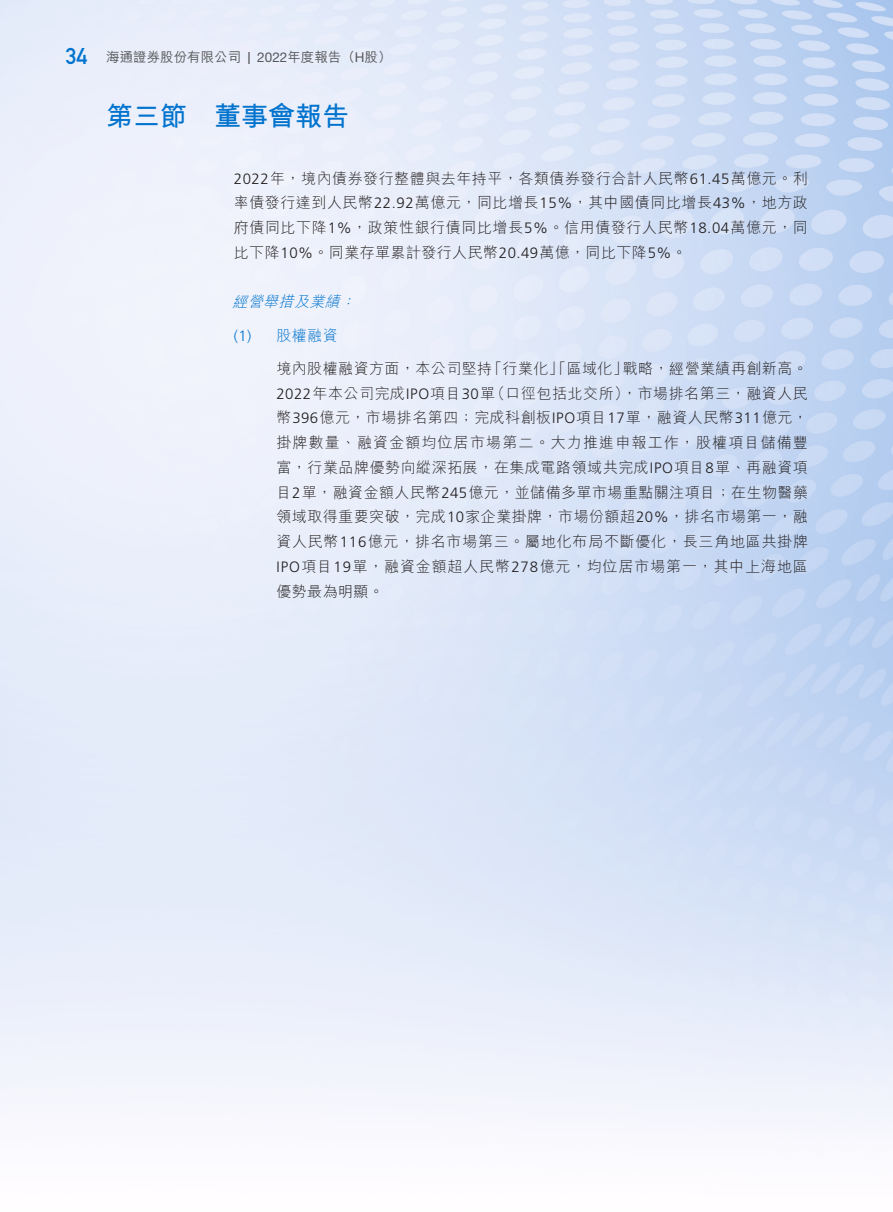
<style>
.page{position:relative;width:893px;height:1212px;background:#fff}
.page>*{position:absolute;margin:0;border:0;box-sizing:border-box;transform-origin:0 0}
.t1{font:700 27px "M Hei HK";color:#0073ce}
.t2{font:22.5px "DIN Mittelschrift Std";color:#0073ce}
.t3{font:300 15px/24.8px "M Hei HK";letter-spacing:.04em;color:#231f20;text-align:justify}
.t4{font:italic 300 15px "M Hei HK";color:#0073ce}
.t5{font:300 15px "M Hei HK";color:#0073ce}
.t6{font:500 13.5px "M Hei HK";color:#57585a}
.s1{font-family:"Frutiger LT Std";font-weight:700;font-size:12px}
.s2{font-family:"Helvetica Neue LT Std";font-weight:400}
.s3{font-family:"Frutiger LT Std"}
</style>
<div class="page">
<h2 class="t2" style="left:66px;top:43px;width:23px">34</h2>
<p class="t6" style="left:106px;top:47px;width:287px">海通證券股份有限公司 <span class="s1">|</span> <span class="s2">2022</span>年度報告（<span class="s2">H</span>股）</p>
<h1 class="t1" style="left:106px;top:97px;width:244px">第三節 董事會報告</h1>
<p class="t3" style="left:234px;top:165px;width:576px"><span class="s3">2022</span>年，境內債券發行整體與去年持平，各類債券發行合計人民幣<span class="s3">61.45</span>萬億元。利率債發行達到人民幣<span class="s3">22.92</span>萬億元，同比增長<span class="s3">15%</span>，其中國債同比增長<span class="s3">43%</span>，地方政府債同比下降<span class="s3">1%</span>，政策性銀行債同比增長<span class="s3">5%</span>。信用債發行人民幣<span class="s3">18.04</span>萬億元，同比下降<span class="s3">10%</span>。同業存單累計發行人民幣<span class="s3">20.49</span>萬億，同比下降<span class="s3">5%</span>。</p>
<p class="t4" style="left:232px;top:294px;width:128px">經營舉措及業績：</p>
<p class="t5" style="left:234px;top:327px;width:105px"><span class="s3">(1)</span> 股權融資</p>
<p class="t3" style="left:276px;top:356px;width:533px">境內股權融資方面，本公司堅持「行業化」「區域化」戰略，經營業績再創新高。<span class="s3">2022</span>年本公司完成<span class="s3">IPO</span>項目<span class="s3">30</span>單（口徑包括北交所），市場排名第三，融資人民幣<span class="s3">396</span>億元，市場排名第四；完成科創板<span class="s3">IPO</span>項目<span class="s3">17</span>單，融資人民幣<span class="s3">311</span>億元，掛牌數量、融資金額均位居市場第二。大力推進申報工作，股權項目儲備豐富，行業品牌優勢向縱深拓展，在集成電路領域共完成<span class="s3">IPO</span>項目<span class="s3">8</span>單、再融資項目<span class="s3">2</span>單，融資金額人民幣<span class="s3">245</span>億元，並儲備多單市場重點關注項目；在生物醫藥領域取得重要突破，完成<span class="s3">10</span>家企業掛牌，市場份額超<span class="s3">20%</span>，排名市場第一，融資人民幣<span class="s3">116</span>億元，排名市場第三。屬地化布局不斷優化，長三角地區共掛牌<span class="s3">IPO</span>項目<span class="s3">19</span>單，融資金額超人民幣<span class="s3">278</span>億元，均位居市場第一，其中上海地區優勢最為明顯。</p>
</div>
